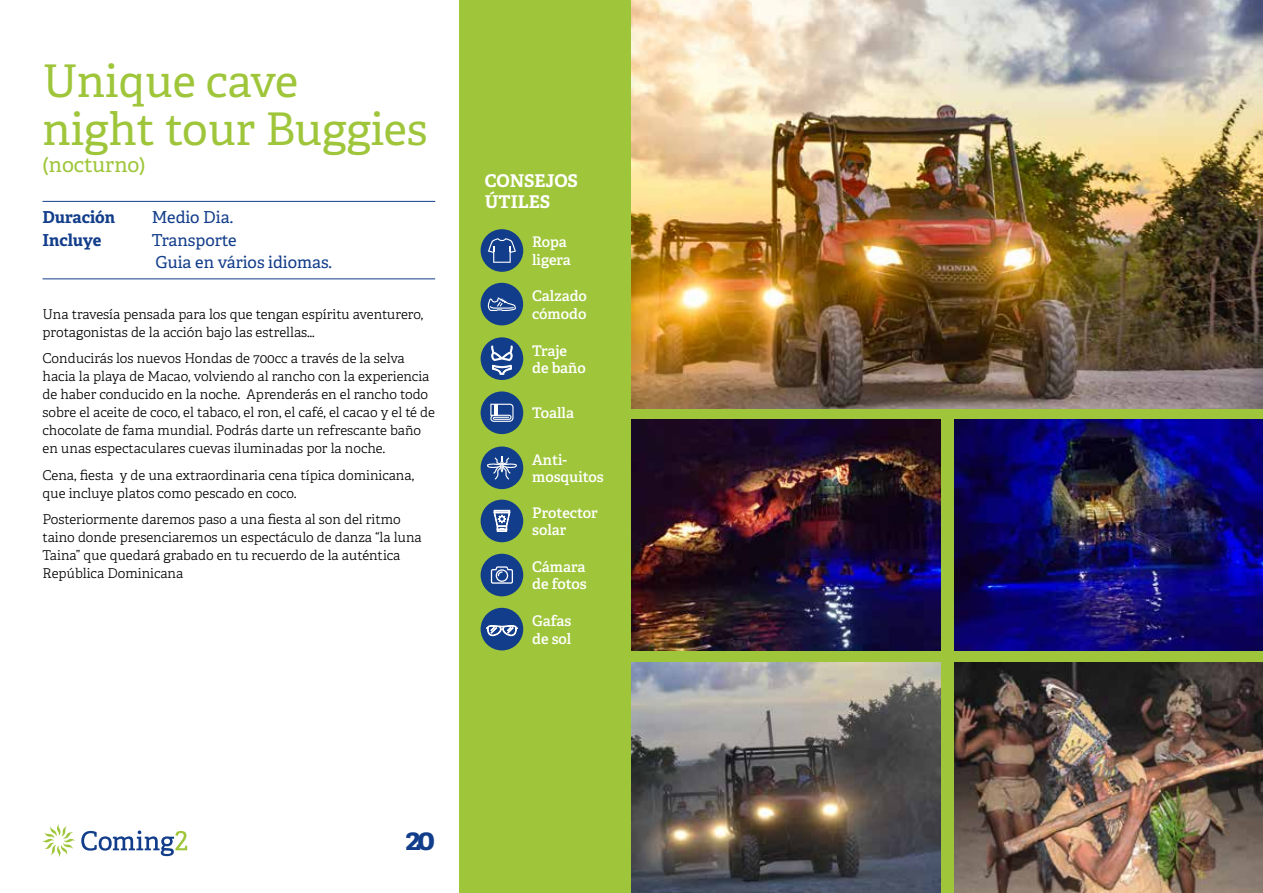
<style>
.page{position:relative;width:1263px;height:893px;background:#fff}
.page>*{position:absolute;margin:0;border:0;box-sizing:border-box;transform-origin:0 0}
.t1{font:45px/48px "Adelle";color:#9fc63b}
.t2{font:700 30px "Adelle";color:#123d8a}
.t3{font:21px "Adelle";color:#9fc63b}
.t4{font:700 17.55px/21.6px "Adelle";color:#fff}
.t5{font:16.5px/22.5px "Adelle";color:#123d8a}
.t6{font:700 16.5px "Adelle";letter-spacing:-.005em;color:#123d8a}
.t7{font:600 14.7px/17.5px "Adelle";color:#fff}
.t8{font:300 13.5px/18px "Adelle";color:#000}
</style>
<div class="page">
<div style="left:459px;top:0;width:804px;height:893px;background:#9fc63b"></div>
<svg style="left:81px;top:830px;width:106px;height:26px"></svg>
<svg style="left:42px;top:824px;width:33px;height:33px"></svg>
<div style="left:481px;top:229px;width:42px;height:43px;background:#123d8a;border-radius:50%"></div>
<svg style="left:488px;top:238px;width:28px;height:25px"></svg>
<img style="left:631px;top:0;width:632px;height:408px">
<img style="left:631px;top:420px;width:309px;height:231px">
<img style="left:631px;top:662px;width:309px;height:231px">
<img style="left:954px;top:420px;width:309px;height:231px">
<img style="left:954px;top:662px;width:309px;height:231px">
<div style="left:481px;top:337px;width:42px;height:43px;background:#123d8a;border-radius:50%"></div>
<svg style="left:491px;top:340px;width:21px;height:35px"></svg>
<div style="left:481px;top:554px;width:42px;height:42px;background:#123d8a;border-radius:50%"></div>
<svg style="left:491px;top:566px;width:22px;height:18px"></svg>
<div style="left:481px;top:391px;width:42px;height:43px;background:#123d8a;border-radius:50%"></div>
<svg style="left:490px;top:404px;width:23px;height:18px"></svg>
<div style="left:481px;top:500px;width:42px;height:42px;background:#123d8a;border-radius:50%"></div>
<div style="left:494px;top:510px;width:16px;height:3px;border:1px solid #fff"></div>
<svg style="left:493px;top:511px;width:17px;height:21px"></svg>
<div style="left:481px;top:446px;width:42px;height:43px;background:#123d8a;border-radius:50%"></div>
<svg style="left:487px;top:456px;width:30px;height:24px"></svg>
<div style="left:481px;top:608px;width:42px;height:42px;background:#123d8a;border-radius:50%"></div>
<svg style="left:486px;top:625px;width:32px;height:11px"></svg>
<hr style="left:43px;top:278px;width:392px;height:1px;background:#123d8a">
<hr style="left:43px;top:201px;width:392px;height:1px;background:#123d8a">
<div style="left:480px;top:283px;width:43px;height:42px;background:#123d8a;border-radius:50%"></div>
<svg style="left:488px;top:297px;width:28px;height:14px"></svg>
<h1 class="t1" style="left:43px;top:58px;width:386px">Unique cave<br>night tour Buggies</h1>
<h3 class="t3" style="left:43px;top:152px;width:105px">(nocturno)</h3>
<p class="t6" style="left:43px;top:206px;width:74px">Duración</p>
<p class="t5" style="left:152px;top:206px;width:83px">Medio Dia.</p>
<p class="t6" style="left:43px;top:229px;width:60px">Incluye</p>
<p class="t5" style="left:152px;top:229px;width:182px">Transporte<br>Guia en vários idiomas.</p>
<p class="t8" style="left:43px;top:305px;width:382px">Una travesía pensada para los que tengan espíritu aventurero, protagonistas de la acción bajo las estrellas…</p>
<p class="t8" style="left:43px;top:350px;width:394px">Conducirás los nuevos Hondas de 700cc a través de la selva hacia la playa de Macao, volviendo al rancho con la experiencia de haber conducido en la noche. Aprenderás en el rancho todo sobre el aceite de coco, el tabaco, el ron, el café, el cacao y el té de chocolate de fama mundial. Podrás darte un refrescante baño en unas espectaculares cuevas iluminadas por la noche.</p>
<p class="t8" style="left:43px;top:466px;width:373px">Cena, fiesta y de una extraordinaria cena típica dominicana, que incluye platos como pescado en coco.</p>
<p class="t8" style="left:43px;top:511px;width:381px">Posteriormente daremos paso a una fiesta al son del ritmo taino donde presenciaremos un espectáculo de danza “la luna Taina” que quedará grabado en tu recuerdo de la auténtica República Dominicana</p>
<p class="t4" style="left:485px;top:170px;width:95px">CONSEJOS<br>ÚTILES</p>
<p class="t7" style="left:532px;top:234px;width:40px">Ropa ligera</p>
<p class="t7" style="left:532px;top:287px;width:56px">Calzado cómodo</p>
<p class="t7" style="left:532px;top:342px;width:55px">Traje de baño</p>
<p class="t7" style="left:532px;top:405px;width:43px">Toalla</p>
<p class="t7" style="left:532px;top:451px;width:73px">Anti&shy;mosquitos</p>
<p class="t7" style="left:532px;top:504px;width:67px">Protector solar</p>
<p class="t7" style="left:532px;top:558px;width:56px">Cámara de fotos</p>
<p class="t7" style="left:532px;top:612px;width:41px">Gafas de sol</p>
<h2 class="t2" style="left:405px;top:821px;width:31px">20</h2>
</div>
